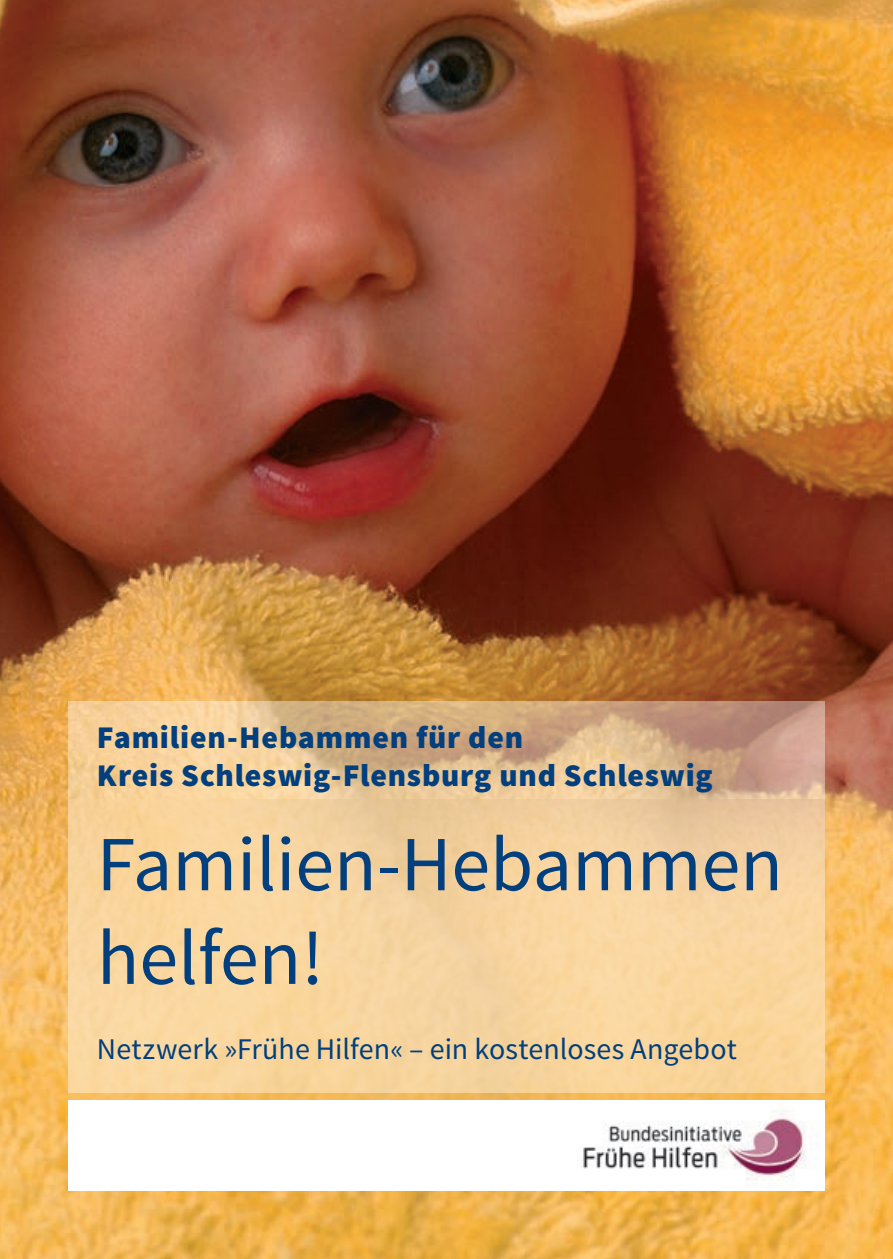
<style>
.page{position:relative;width:893px;height:1259px;background:#fff}
.page>*{position:absolute;margin:0;border:0;box-sizing:border-box;transform-origin:0 0}
.t1{font:78px "Source Sans Pro";color:#013f7e}
.t2{font:900 31.5px/37.8px "Source Sans Pro";letter-spacing:.025em;color:#013f7e}
.t3{font:30px "Source Sans Pro";letter-spacing:.005em;color:#013f7e}
</style>
<div class="page">
<img style="left:0;top:0;width:893px;height:1259px">
<img style="left:68px;top:1092px;width:757px;height:8px">
<svg style="left:68px;top:701px;width:757px;height:391px;background:#f1cd9a"></svg>
<div style="left:68px;top:1100px;width:757px;height:91px;background:#fff"></div>
<img style="left:583px;top:1111px;width:224px;height:70px">
<p class="t2" style="left:97px;top:720px;width:617px">Familien-Hebammen für den<br>Kreis Schleswig-Flensburg und Schleswig</p>
<p class="t1" style="left:97px;top:816px;width:687px">Familien-Hebammen</p>
<p class="t1" style="left:97px;top:909px;width:228px">helfen!</p>
<p class="t3" style="left:97px;top:1031px;width:641px">Netzwerk »Frühe Hilfen« – ein kostenloses Angebot</p>
</div>
